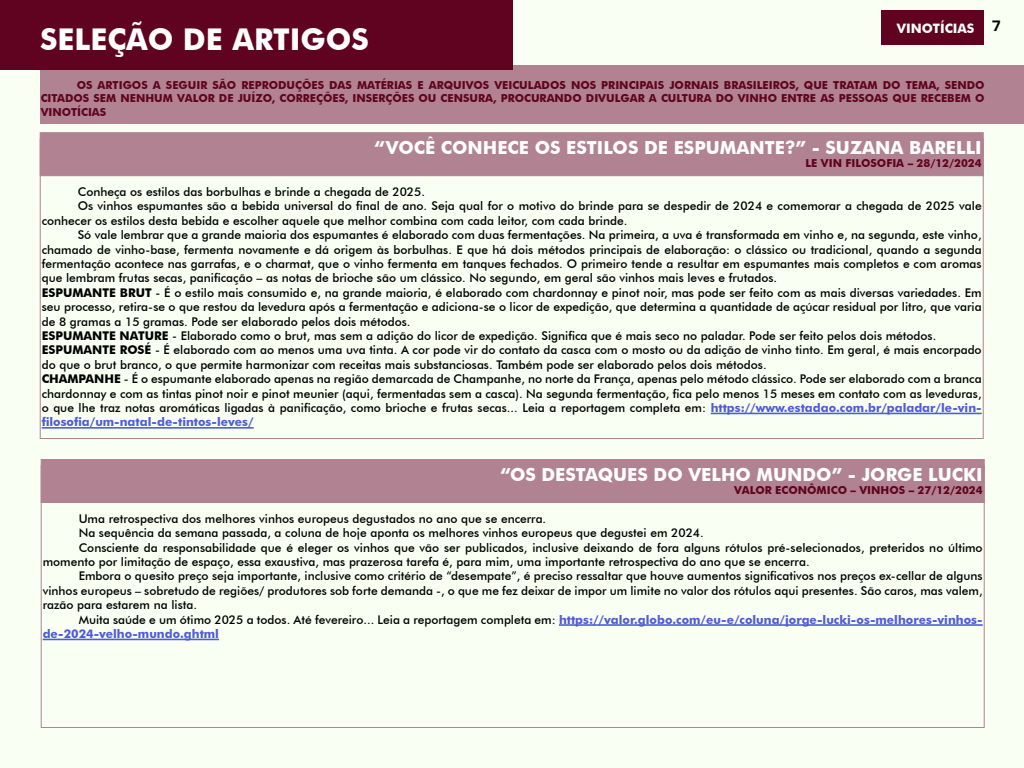
<style>
.page{position:relative;width:1024px;height:768px;background:#f9fff3}
.page>*{position:absolute;margin:0;border:0;box-sizing:border-box;transform-origin:0 0}
.t1{font:700 30px "Futura BT";color:#fff}
.t2{font:700 18px "Futura BT";color:#fff}
.t3{font:700 13px "Futura BT";color:#fff}
.t4{font:500 12px "Futura BT";color:#000}
.t5{font:700 12px "Futura BT";color:#4f5cd6}
.t6{font:700 11px/13.2px "Futura BT";color:#600320;text-align:justify}
.s1{font-weight:700}
.s2{font-weight:700;color:#4f5cd6}
</style>
<div class="page">
<div style="left:882px;top:10px;width:102px;height:34px;background:#600320"></div>
<div style="left:40px;top:65px;width:984px;height:58px;background:#b18392"></div>
<div style="left:0;top:0;width:513px;height:70px;background:#600320"></div>
<div style="left:40px;top:132px;width:944px;height:44px;background:#b18392;border:1px solid #b18392"></div>
<hr style="left:711px;top:413px;width:271px;height:1px;background:#4f5cd6">
<hr style="left:42px;top:427px;width:212px;height:2px;background:#4f5cd6">
<div style="left:41px;top:459px;width:944px;height:44px;background:#b18392"></div>
<hr style="left:559px;top:624px;width:424px;height:2px;background:#4f5cd6">
<hr style="left:43px;top:639px;width:176px;height:1px;background:#4f5cd6">
<h1 class="t1" style="left:40px;top:21px;width:331px">SELEÇÃO DE ARTIGOS</h1>
<p class="t3" style="left:897px;top:21px;width:105px">VINOTÍCIAS <sup>7</sup></p>
<p class="t6" style="left:41px;top:79px;width:945px;text-indent:36px">OS ARTIGOS A SEGUIR SÃO REPRODUÇÕES DAS MATÉRIAS E ARQUIVOS VEICULADOS NOS PRINCIPAIS JORNAIS BRASILEIROS, QUE TRATAM DO TEMA, SENDO CITADOS SEM NENHUM VALOR DE JUÍZO, CORREÇÕES, INSERÇÕES OU CENSURA, PROCURANDO DIVULGAR A CULTURA DO VINHO ENTRE AS PESSOAS QUE RECEBEM O VINOTÍCIAS</p>
<h2 class="t2" style="left:375px;top:137px;width:609px">“VOCÊ CONHECE OS ESTILOS DE ESPUMANTE?” - SUZANA BARELLI</h2>
<p class="t6" style="left:805px;top:157px;width:178px">LE VIN FILOSOFIA – 28/12/2024</p>
<p class="t4" style="left:78px;top:185px;width:349px">Conheça os estilos das borbulhas e brinde a chegada de 2025.</p>
<p class="t4" style="left:78px;top:199px;width:905px">Os vinhos espumantes são a bebida universal do final de ano. Seja qual for o motivo do brinde para se despedir de 2024 e comemorar a chegada de 2025 vale</p>
<p class="t4" style="left:42px;top:213px;width:587px">conhecer os estilos desta bebida e escolher aquele que melhor combina com cada leitor, com cada brinde.</p>
<p class="t4" style="left:78px;top:228px;width:905px">Só vale lembrar que a grande maioria dos espumantes é elaborado com duas fermentações. Na primeira, a uva é transformada em vinho e, na segunda, este vinho,</p>
<p class="t4" style="left:42px;top:242px;width:942px">chamado de vinho-base, fermenta novamente e dá origem às borbulhas. E que há dois métodos principais de elaboração: o clássico ou tradicional, quando a segunda</p>
<p class="t4" style="left:42px;top:257px;width:941px">fermentação acontece nas garrafas, e o charmat, que o vinho fermenta em tanques fechados. O primeiro tende a resultar em espumantes mais completos e com aromas</p>
<p class="t4" style="left:42px;top:271px;width:737px">que lembram frutas secas, panificação – as notas de brioche são um clássico. No segundo, em geral são vinhos mais leves e frutados.</p>
<p class="t4" style="left:42px;top:285px;width:942px"><span class="s1">ESPUMANTE BRUT</span> - É o estilo mais consumido e, na grande maioria, é elaborado com chardonnay e pinot noir, mas pode ser feito com as mais diversas variedades. Em</p>
<p class="t4" style="left:42px;top:300px;width:941px">seu processo, retira-se o que restou da levedura após a fermentação e adiciona-se o licor de expedição, que determina a quantidade de açúcar residual por litro, que varia</p>
<p class="t4" style="left:42px;top:314px;width:370px">de 8 gramas a 15 gramas. Pode ser elaborado pelos dois métodos.</p>
<p class="t4" style="left:42px;top:329px;width:896px"><span class="s1">ESPUMANTE NATURE</span> - Elaborado como o brut, mas sem a adição do licor de expedição. Significa que é mais seco no paladar. Pode ser feito pelos dois métodos.</p>
<p class="t4" style="left:42px;top:343px;width:941px"><span class="s1">ESPUMANTE ROSÉ</span> - É elaborado com ao menos uma uva tinta. A cor pode vir do contato da casca com o mosto ou da adição de vinho tinto. Em geral, é mais encorpado</p>
<p class="t4" style="left:42px;top:357px;width:726px">do que o brut branco, o que permite harmonizar com receitas mais substanciosas. Também pode ser elaborado pelos dois métodos.</p>
<p class="t4" style="left:42px;top:372px;width:941px"><span class="s1">CHAMPANHE</span> - É o espumante elaborado apenas na região demarcada de Champanhe, no norte da França, apenas pelo método clássico. Pode ser elaborado com a branca</p>
<p class="t4" style="left:42px;top:386px;width:941px">chardonnay e com as tintas pinot noir e pinot meunier (aqui, fermentadas sem a casca). Na segunda fermentação, fica pelo menos 15 meses em contato com as leveduras,</p>
<p class="t4" style="left:42px;top:401px;width:941px">o que lhe traz notas aromáticas ligadas à panificação, como brioche e frutas secas... Leia a reportagem completa em: <span class="s2">https://www.estadao.com.br/paladar/le-vin-</span></p>
<p class="t5" style="left:42px;top:415px;width:213px">filosofia/um-natal-de-tintos-leves/</p>
<h2 class="t2" style="left:501px;top:464px;width:484px">“OS DESTAQUES DO VELHO MUNDO” - JORGE LUCKI</h2>
<p class="t6" style="left:734px;top:483px;width:250px">VALOR ECONÔMICO – VINHOS – 27/12/2024</p>
<p class="t4" style="left:79px;top:511px;width:469px">Uma retrospectiva dos melhores vinhos europeus degustados no ano que se encerra.</p>
<p class="t4" style="left:79px;top:526px;width:627px">Na sequência da semana passada, a coluna de hoje aponta os melhores vinhos europeus que degustei em 2024.</p>
<p class="t4" style="left:79px;top:540px;width:906px">Consciente da responsabilidade que é eleger os vinhos que vão ser publicados, inclusive deixando de fora alguns rótulos pré-selecionados, preteridos no último</p>
<p class="t4" style="left:43px;top:555px;width:768px">momento por limitação de espaço, essa exaustiva, mas prazerosa tarefa é, para mim, uma importante retrospectiva do ano que se encerra.</p>
<p class="t4" style="left:79px;top:569px;width:905px">Embora o quesito preço seja importante, inclusive como critério de “desempate”, é preciso ressaltar que houve aumentos significativos nos preços ex-cellar de alguns</p>
<p class="t4" style="left:43px;top:583px;width:941px">vinhos europeus – sobretudo de regiões/ produtores sob forte demanda -, o que me fez deixar de impor um limite no valor dos rótulos aqui presentes. São caros, mas valem,</p>
<p class="t4" style="left:43px;top:598px;width:156px">razão para estarem na lista.</p>
<p class="t4" style="left:79px;top:612px;width:906px">Muita saúde e um ótimo 2025 a todos. Até fevereiro... Leia a reportagem completa em: <span class="s2">https://valor.globo.com/eu-e/coluna/jorge-lucki-os-melhores-vinhos-</span></p>
<p class="t5" style="left:43px;top:627px;width:178px">de-2024-velho-mundo.ghtml</p>
</div>
